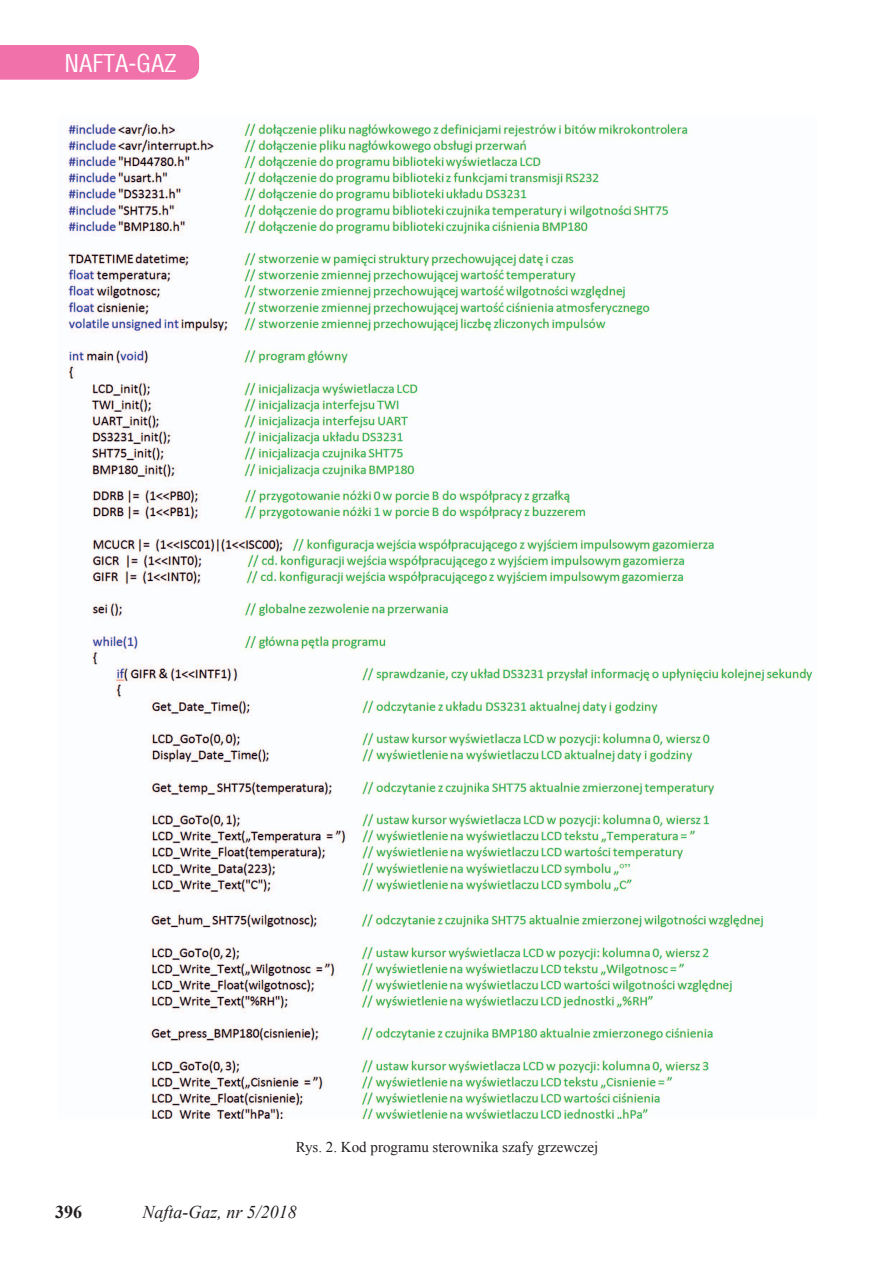
<style>
.page{position:relative;width:893px;height:1263px;background:#fff}
.page>*{position:absolute;margin:0;border:0;box-sizing:border-box;transform-origin:0 0}
.t1{font:24px "Switzerland Condensed";color:#fff}
.t2{font:italic 18px "Times New Roman";color:#231f20}
.t3{font:700 18px "Times New Roman";color:#231f20}
.t4{font:15px "Times New Roman";color:#231f20}
</style>
<div class="page">
<div style="left:0;top:45px;width:199px;height:35px;background:#f171ab"></div>
<img style="left:65px;top:122px;width:748px;height:997px">
<h1 class="t1" style="left:64px;top:49px;width:114px">NAFTA-GAZ</h1>
<p class="t4" style="left:296px;top:1137px;width:304px">Rys. 2. Kod programu sterownika szafy grzewczej</p>
<p class="t3" style="left:55px;top:1199px;width:28px">396</p>
<p class="t2" style="left:142px;top:1200px;width:156px">Nafta-Gaz, nr 5/2018</p>
</div>
